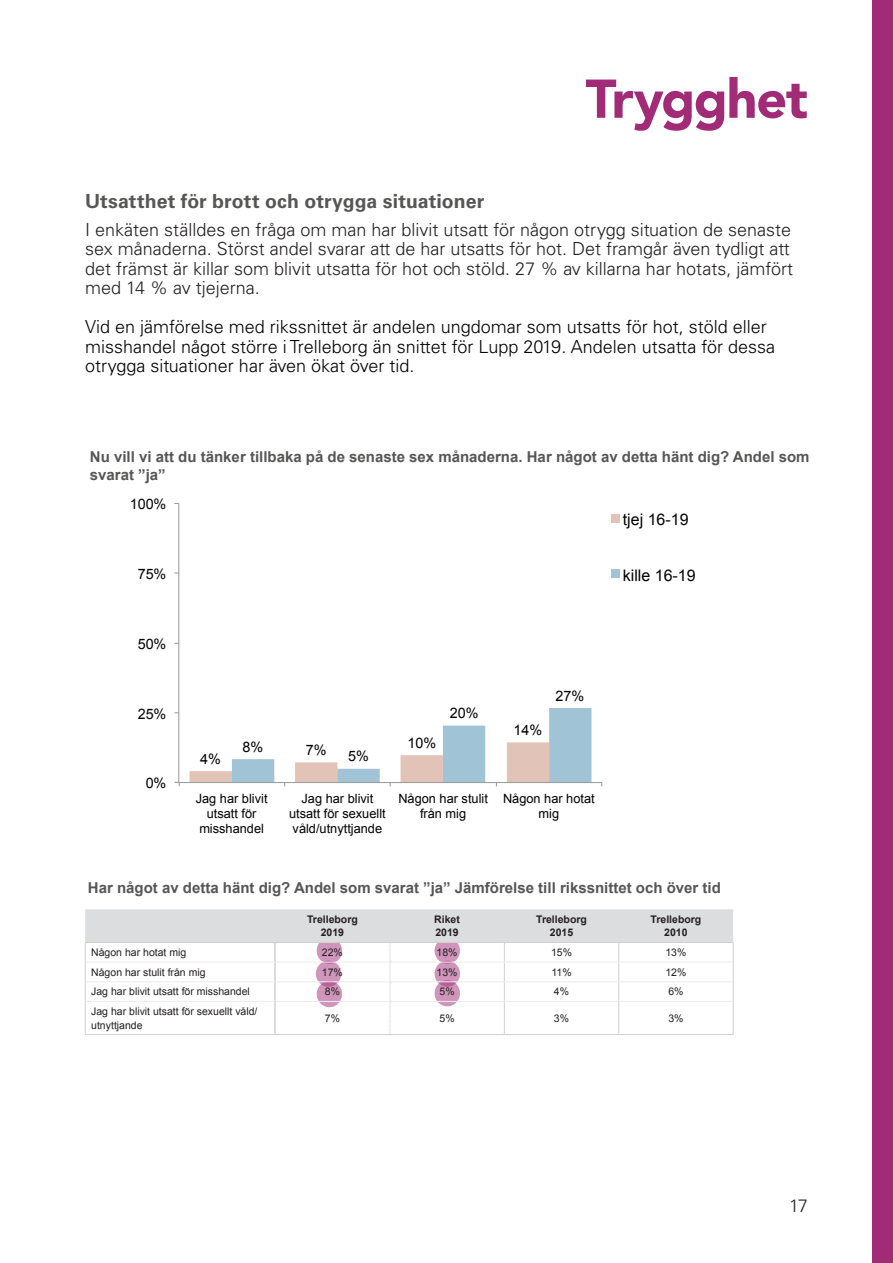
<style>
.page{position:relative;width:893px;height:1263px;background:#fff}
.page>*{position:absolute;margin:0;border:0;box-sizing:border-box;transform-origin:0 0}
.Rubrik_1{font:900 54px "Avenir";letter-spacing:-.025em;color:#a12b76}
.Kapitelrubrik_ej_toc{font:700 19.5px "Univers LT Std";letter-spacing:.005em;color:#565655}
.Brödtext{font:300 18px/19.5px "Univers LT Std";color:#231f20}
.Brödtext-2{font:300 18px/19.5px "Univers LT Std";color:#000}
.t1{font:16.05px "Arial";color:#000}
.Bildtext{font:700 15px/18px "Arial";color:#565655}
.t2{font:14.4px "Arial";color:#000}
.t3{font:12.75px/15.1px "Arial";color:#000;text-align:center}
.Tabelltext_V{font:10.5px/13.5px "Arial";color:#231f20}
.Tabellrubrik_C{font:700 10.5px/13.5px "Arial";color:#231f20;text-align:center}
.Tabelltext_C{font:10.5px "Arial";color:#231f20}
</style>
<div class="page">
<div style="left:873px;top:0;width:20px;height:1263px;background:#a12b76"></div>
<svg style="left:85px;top:909px;width:649px;height:126px"></svg>
<hr style="left:274px;top:1001px;width:2px;height:33px;background:#d2d0cd">
<hr style="left:85px;top:962px;width:190px;height:1px;background:#edeceb">
<hr style="left:85px;top:981px;width:190px;height:1px;background:#edeceb">
<hr style="left:85px;top:1001px;width:190px;height:1px;background:#edeceb">
<hr style="left:178px;top:503px;width:1px;height:279px;background:#979797">
<hr style="left:179px;top:782px;width:423px;height:1px;background:#979797">
<svg style="left:190px;top:708px;width:401px;height:78px"></svg>
<div style="left:611px;top:514px;width:8px;height:8px;background:#e1c4b7"></div>
<div style="left:611px;top:570px;width:8px;height:8px;background:#a0c3d5"></div>
<p class="Rubrik_1" style="left:586px;top:53px;width:224px">Trygghet</p>
<p class="Kapitelrubrik_ej_toc" style="left:85px;top:189px;width:401px">Utsatthet för brott och otrygga situationer</p>
<p class="Brödtext" style="left:85px;top:220px;width:709px">I enkäten ställdes en fråga om man har blivit utsatt för någon otrygg situation de senaste sex månaderna. Störst andel svarar att de har utsatts för hot. Det framgår även tydligt att det främst är killar som blivit utsatta för hot och stöld. 27 % av killarna har hotats, jämfört med 14 % av tjejerna.</p>
<p class="Brödtext-2" style="left:85px;top:317px;width:691px">Vid en jämförelse med rikssnittet är andelen ungdomar som utsatts för hot, stöld eller misshandel något större i Trelleborg än snittet för Lupp 2019. Andelen utsatta för dessa otrygga situationer har även ökat över tid.</p>
<p class="Bildtext" style="left:90px;top:448px;width:721px">Nu vill vi att du tänker tillbaka på de senaste sex månaderna. Har något av detta hänt dig? Andel som svarat ”ja”</p>
<p class="t2" style="left:130px;top:495px;width:38px">100%</p>
<p class="t2" style="left:138px;top:564px;width:30px">75%</p>
<p class="t2" style="left:138px;top:634px;width:30px">50%</p>
<p class="t2" style="left:138px;top:704px;width:30px">25%</p>
<p class="t2" style="left:146px;top:774px;width:22px">0%</p>
<p class="t1" style="left:623px;top:509px;width:67px">tjej 16-19</p>
<p class="t1" style="left:623px;top:565px;width:74px">kille 16-19</p>
<p class="t2" style="left:200px;top:749px;width:22px">4%</p>
<p class="t2" style="left:242px;top:737px;width:22px">8%</p>
<p class="t2" style="left:306px;top:741px;width:22px">7%</p>
<p class="t2" style="left:348px;top:747px;width:22px">5%</p>
<p class="t2" style="left:408px;top:733px;width:30px">10%</p>
<p class="t2" style="left:450px;top:704px;width:30px">20%</p>
<p class="t2" style="left:513px;top:720px;width:30px">14%</p>
<p class="t2" style="left:556px;top:686px;width:30px">27%</p>
<p class="t3" style="left:196px;top:791px;width:73px">Jag har blivit utsatt för misshandel</p>
<p class="t3" style="left:289px;top:791px;width:98px">Jag har blivit utsatt för sexuellt våld/utnyttjande</p>
<p class="t3" style="left:398px;top:791px;width:91px">Någon har stulit från mig</p>
<p class="t3" style="left:503px;top:791px;width:93px">Någon har hotat mig</p>
<p class="Bildtext" style="left:88px;top:879px;width:634px">Har något av detta hänt dig? Andel som svarat ”ja” Jämförelse till rikssnittet och över tid</p>
<p class="Tabellrubrik_C" style="left:307px;top:913px;width:52px">Trelleborg</p>
<p class="Tabellrubrik_C" style="left:321px;top:926px;width:25px">2019</p>
<p class="Tabellrubrik_C" style="left:434px;top:913px;width:27px">Riket</p>
<p class="Tabellrubrik_C" style="left:435px;top:926px;width:25px">2019</p>
<p class="Tabellrubrik_C" style="left:536px;top:913px;width:52px">Trelleborg<br>2015</p>
<p class="Tabellrubrik_C" style="left:651px;top:913px;width:52px">Trelleborg<br>2010</p>
<p class="Tabelltext_V" style="left:91px;top:946px;width:97px">Någon har hotat mig</p>
<p class="Tabelltext_C" style="left:322px;top:945px;width:23px">22%</p>
<p class="Tabelltext_C" style="left:437px;top:945px;width:23px">18%</p>
<p class="Tabelltext_C" style="left:551px;top:945px;width:23px">15%</p>
<p class="Tabelltext_C" style="left:665px;top:945px;width:23px">13%</p>
<p class="Tabelltext_V" style="left:91px;top:965px;width:116px">Någon har stulit från mig</p>
<p class="Tabelltext_C" style="left:322px;top:965px;width:23px">17%</p>
<p class="Tabelltext_C" style="left:437px;top:965px;width:23px">13%</p>
<p class="Tabelltext_C" style="left:551px;top:965px;width:22px">11%</p>
<p class="Tabelltext_C" style="left:665px;top:965px;width:23px">12%</p>
<p class="Tabelltext_V" style="left:91px;top:985px;width:160px">Jag har blivit utsatt för misshandel</p>
<p class="Tabelltext_C" style="left:325px;top:985px;width:17px">8%</p>
<p class="Tabelltext_C" style="left:440px;top:985px;width:17px">5%</p>
<p class="Tabelltext_C" style="left:554px;top:985px;width:17px">4%</p>
<p class="Tabelltext_C" style="left:668px;top:985px;width:17px">6%</p>
<p class="Tabelltext_V" style="left:91px;top:1005px;width:168px">Jag har blivit utsatt för sexuellt våld/ utnyttjande</p>
<p class="Tabelltext_C" style="left:325px;top:1011px;width:17px">7%</p>
<p class="Tabelltext_C" style="left:440px;top:1011px;width:17px">5%</p>
<p class="Tabelltext_C" style="left:554px;top:1011px;width:17px">3%</p>
<p class="Tabelltext_C" style="left:668px;top:1011px;width:17px">3%</p>
<p class="Brödtext" style="left:789px;top:1196px;width:20px">17</p>
</div>
